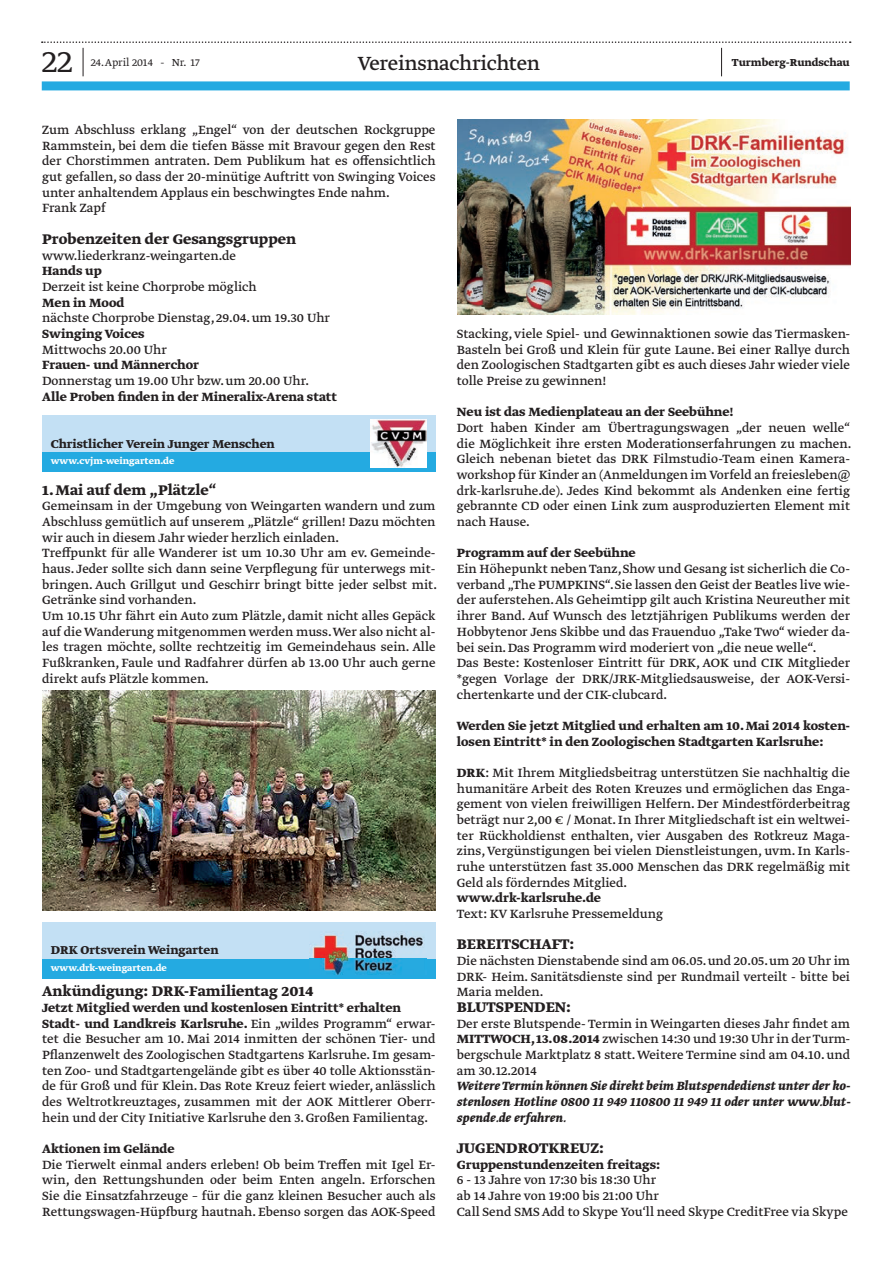
<style>
.page{position:relative;width:893px;height:1263px;background:#fff}
.page>*{position:absolute;margin:0;border:0;box-sizing:border-box;transform-origin:0 0}
.t1{font:300 36px "Greta Text Std";color:#231f20}
.t2{font:22.5px "Greta Text Std";letter-spacing:-.015em;color:#231f20}
.t3{font:16.5px "Greta Text Std Bold Min";color:#231f20}
.t4{font:14.1px/15.8px "Greta Text Std";color:#231f20;text-align:justify}
.t5{font:700 14.1px/15.8px "Greta Text Std";color:#231f20}
.t6{font:italic 700 14.1px/15.8px "Greta Text Std";color:#231f20;text-align:justify}
.t7{font:700 13.5px "Greta Text Std";color:#231f20}
.t8{font:300 12px "Greta Text Std";color:#231f20}
.t9{font:700 12px "Greta Text Std";color:#231f20}
.t10{font:700 10.5px "Greta Text Std";color:#fff}
.s1{font-weight:700}
</style>
<div class="page">
<div style="left:42px;top:81px;width:808px;height:9px;background:#24aae1"></div>
<svg style="left:42px;top:41px;width:809px;height:35px"></svg>
<div style="left:43px;top:415px;width:393px;height:57px;background:#c3e0f4"></div>
<div style="left:43px;top:452px;width:393px;height:20px;background:#24aae1"></div>
<img style="left:371px;top:419px;width:55px;height:49px">
<img style="left:43px;top:690px;width:393px;height:220px">
<div style="left:43px;top:921px;width:393px;height:57px;background:#c3e0f4"></div>
<div style="left:43px;top:958px;width:393px;height:20px;background:#24aae1"></div>
<img style="left:309px;top:933px;width:114px;height:41px">
<img style="left:457px;top:119px;width:393px;height:195px">
<h1 class="t1" style="left:42px;top:41px;width:32px">22</h1>
<p class="t8" style="left:91px;top:56px;width:110px">24. April 2014 - Nr. 17</p>
<h2 class="t2" style="left:358px;top:54px;width:184px">Vereinsnachrichten</h2>
<p class="t9" style="left:732px;top:56px;width:119px">Turmberg-Rundschau</p>
<p class="t4" style="left:42px;top:123px;width:395px;text-align:left">Zum Abschluss erklang „Engel“ von der deutschen Rockgruppe Rammstein, bei dem die tiefen Bässe mit Bravour gegen den Rest der Chorstimmen antraten. Dem Publikum hat es offensichtlich gut gefallen, so dass der 20-minü tige Auftritt von Swinging Voices unter anhaltendem Applaus ein beschwingtes Ende nahm.<br>Frank Zapf</p>
<p class="t3" style="left:42px;top:229px;width:256px">Probenzeiten der Gesangsgruppen</p>
<p class="t4" style="left:42px;top:248px;width:195px">www.liederkranz-weingarten.de</p>
<p class="t5" style="left:42px;top:264px;width:61px">Hands up</p>
<p class="t4" style="left:42px;top:279px;width:216px">Derzeit ist keine Chorprobe möglich</p>
<p class="t5" style="left:42px;top:295px;width:84px">Men in Mood</p>
<p class="t4" style="left:42px;top:311px;width:289px">nächste Chorprobe Dienstag, 29.04. um 19.30 Uhr</p>
<p class="t5" style="left:42px;top:326px;width:104px">Swinging Voices</p>
<p class="t4" style="left:42px;top:342px;width:126px">Mittwochs 20.00 Uhr</p>
<p class="t5" style="left:42px;top:358px;width:158px">Frauen- und Männerchor</p>
<p class="t4" style="left:42px;top:373px;width:268px">Donnerstag um 19.00 Uhr bzw. um 20.00 Uhr.</p>
<p class="t5" style="left:42px;top:389px;width:296px">Alle Proben finden in der Mineralix-Arena statt</p>
<p class="t7" style="left:51px;top:436px;width:226px">Christlicher Verein Junger Menschen</p>
<p class="t10" style="left:51px;top:455px;width:125px">www.cvjm-weingarten.de</p>
<p class="t3" style="left:42px;top:480px;width:176px">1. Mai auf dem „Plätzle“</p>
<p class="t4" style="left:42px;top:499px;width:396px;text-align:left">Gemeinsam in der Umgebung von Weingarten wandern und zum Abschluss gemü tlich auf unserem „Plätzle“ grillen! Dazu möchten wir auch in diesem Jahr wieder herzlich einladen.<br>Treffpunkt fü r alle Wanderer ist um 10.30 Uhr am ev. Gemeinde&shy;haus. Jeder sollte sich dann seine Verpflegung fü r unterwegs mit&shy;bringen. Auch Grillgut und Geschirr bringt bitte jeder selbst mit.<br>Getränke sind vorhanden.<br>Um 10.15 Uhr fährt ein Auto zum Plätzle, damit nicht alles Gepäck auf die Wanderung mitgenommen werden muss. Wer also nicht al&shy;les tragen möchte, sollte rechtzeitig im Gemeindehaus sein. Alle Fußkranken, Faule und Radfahrer dü rfen ab 13.00 Uhr auch gerne direkt aufs Plätzle kommen.</p>
<p class="t7" style="left:51px;top:942px;width:169px">DRK Ortsverein Weingarten</p>
<p class="t10" style="left:51px;top:962px;width:118px">www.drk-weingarten.de</p>
<p class="t3" style="left:42px;top:982px;width:273px">Ankü ndigung: DRK-Familientag 2014</p>
<p class="t4" style="left:42px;top:1000px;width:395px;text-align:left"><span class="s1">Jetzt Mitglied werden und kostenlosen Eintritt* erhalten Stadt- und Landkreis Karlsruhe.</span> Ein „wildes Programm“ erwar&shy;tet die Besucher am 10. Mai 2014 inmitten der schönen Tier- und Pflanzenwelt des Zoologischen Stadtgartens Karlsruhe. Im gesam&shy;ten Zoo- und Stadtgartengelände gibt es ü ber 40 tolle Aktionsstän&shy;de fü r Groß und fü r Klein. Das Rote Kreuz feiert wieder, anlässlich des Weltrotkreuztages, zusammen mit der AOK Mittlerer Oberr&shy;hein und der City Initiative Karlsruhe den 3. Großen Familientag.</p>
<p class="t5" style="left:42px;top:1142px;width:134px">Aktionen im Gelände</p>
<p class="t4" style="left:42px;top:1157px;width:395px">Die Tierwelt einmal anders erleben! Ob beim Treffen mit Igel Er&shy;win, den Rettungshunden oder beim Enten angeln. Erforschen Sie die Einsatzfahrzeuge – fü r die ganz kleinen Besucher auch als Rettungswagen-Hü pfburg hautnah. Ebenso sorgen das AOK-Speed</p>
<p class="t4" style="left:457px;top:326px;width:395px">Stacking, viele Spiel- und Gewinnaktionen sowie das Tiermasken-Basteln bei Groß und Klein fü r gute Laune. Bei einer Rallye durch den Zoologischen Stadtgarten gibt es auch dieses Jahr wieder viele tolle Preise zu gewinnen!</p>
<p class="t5" style="left:457px;top:405px;width:278px">Neu ist das Medienplateau an der Seebü hne!</p>
<p class="t4" style="left:457px;top:421px;width:396px">Dort haben Kinder am Übertragungswagen „der neuen welle“ die Möglichkeit ihre ersten Moderationserfahrungen zu machen.<br>Gleich nebenan bietet das DRK Filmstudio-Team einen Kamera&shy;workshop fü r Kinder an (Anmeldungen im Vorfeld an freiesleben@ drk-karlsruhe.de). Jedes Kind bekommt als Andenken eine fertig gebrannte CD oder einen Link zum ausproduzierten Element mit nach Hause.</p>
<p class="t5" style="left:457px;top:546px;width:180px">Programm auf der Seebü hne</p>
<p class="t4" style="left:457px;top:562px;width:395px;text-align:left">Ein Höhepunkt neben Tanz, Show und Gesang ist sicherlich die Co&shy;verband „The PUMPKINS“. Sie lassen den Geist der Beatles live wie&shy;der auferstehen. Als Geheimtipp gilt auch Kristina Neureuther mit ihrer Band. Auf Wunsch des letztjährigen Publikums werden der Hobbytenor Jens Skibbe und das Frauenduo „Take Two“ wieder da&shy;bei sein. Das Programm wird moderiert von „die neue welle“.<br>Das Beste: Kostenloser Eintritt fü r DRK, AOK und CIK Mitglieder *gegen Vorlage der DRK/JRK-Mitgliedsausweise, der AOK-Versi&shy;chertenkarte und der CIK-clubcard.</p>
<p class="t5" style="left:457px;top:718px;width:395px">Werden Sie jetzt Mitglied und erhalten am 10. Mai 2014 kosten&shy;losen Eintritt* in den Zoologischen Stadtgarten Karlsruhe:</p>
<p class="t4" style="left:457px;top:765px;width:395px"><span class="s1">DRK</span>: Mit Ihrem Mitgliedsbeitrag unterstü tzen Sie nachhaltig die humanitäre Arbeit des Roten Kreuzes und ermöglichen das Enga&shy;gement von vielen freiwilligen Helfern. Der Mindestförderbeitrag beträgt nur 2,00 € / Monat. In Ihrer Mitgliedschaft ist ein weltwei&shy;ter Rü ckholdienst enthalten, vier Ausgaben des Rotkreuz Maga&shy;zins, Vergü nstigungen bei vielen Dienstleistungen, uvm. In Karls&shy;ruhe unterstü tzen fast 35.000 Menschen das DRK regelmäßig mit Geld als förderndes Mitglied.</p>
<p class="t5" style="left:457px;top:891px;width:146px">www.drk-karlsruhe.de</p>
<p class="t4" style="left:457px;top:907px;width:208px">Text: KV Karlsruhe Pressemeldung</p>
<p class="t3" style="left:457px;top:934px;width:119px">BEREITSCHAFT:</p>
<p class="t4" style="left:457px;top:953px;width:395px">Die nächsten Dienstabende sind am 06.05. und 20.05. um 20 Uhr im DRK- Heim. Sanitätsdienste sind per Rundmail verteilt - bitte bei Maria melden.</p>
<p class="t3" style="left:457px;top:997px;width:116px">BLUTSPENDEN:</p>
<p class="t4" style="left:457px;top:1016px;width:395px">Der erste Blutspende- Termin in Weingarten dieses Jahr findet am <span class="s1">MITTWOCH, 13.08.2014</span> zwischen 14:30 und 19:30 Uhr in der Turm&shy;bergschule Marktplatz 8 statt. Weitere Termine sind am 04.10. und am 30.12.2014</p>
<p class="t6" style="left:457px;top:1079px;width:395px">Weitere Termin können Sie direkt beim Blutspendedienst unter der ko&shy;stenlosen Hotline 0800 11 949 110800 11 949 11 oder unter www.blut&shy;spende.de erfahren.</p>
<p class="t3" style="left:457px;top:1138px;width:149px">JUGENDROTKREUZ:</p>
<p class="t5" style="left:457px;top:1157px;width:205px">Gruppenstundenzeiten freitags:</p>
<p class="t4" style="left:457px;top:1173px;width:393px;text-align:left">6 - 13 Jahre von 17:30 bis 18:30 Uhr<br>ab 14 Jahre von 19:00 bis 21:00 Uhr<br>Call Send SMS Add to Skype You‘ll need Skype CreditFree via Skype</p>
</div>
